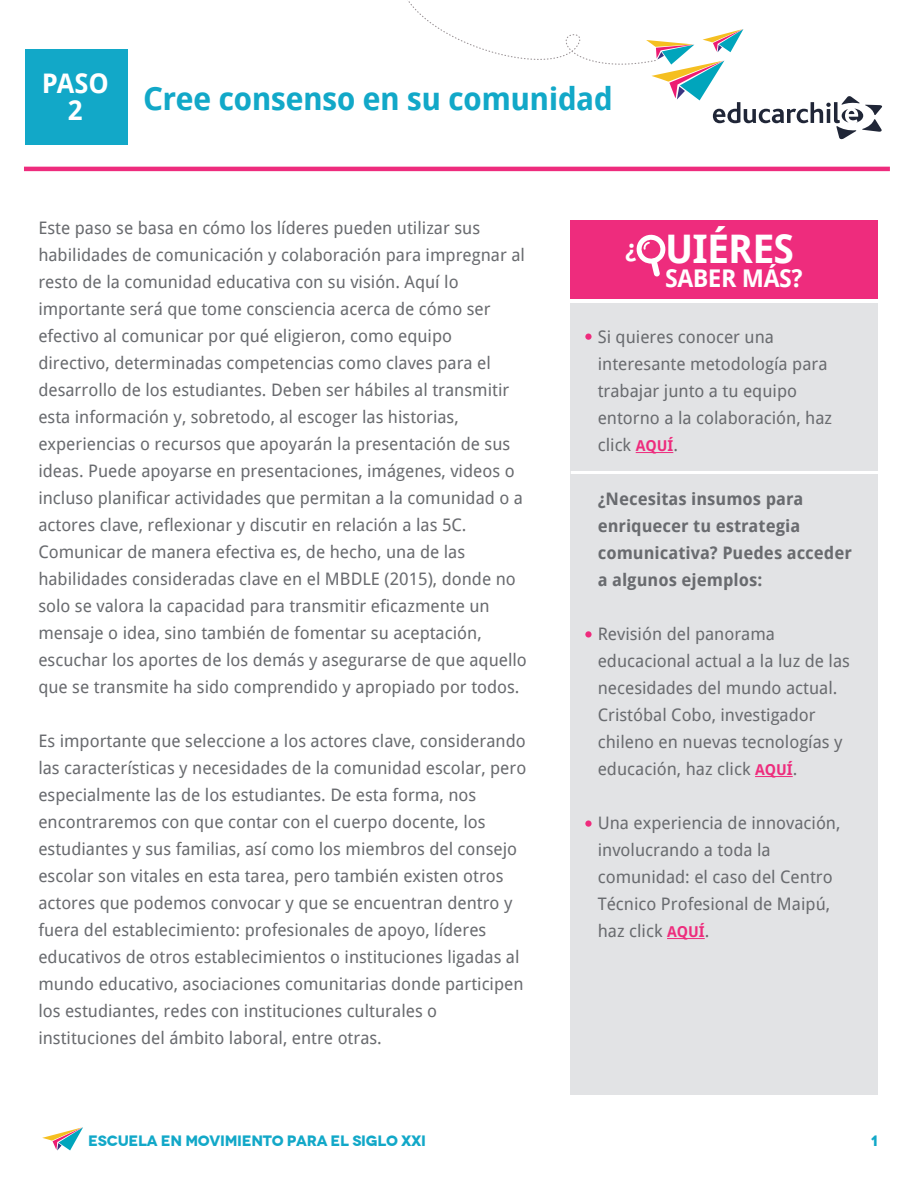
<style>
.page{position:relative;width:918px;height:1188px;background:#fff}
.page>*{position:absolute;margin:0;border:0;box-sizing:border-box;transform-origin:0 0}
.t1{font:700 39.45px "Droid Sans";letter-spacing:-.02em;color:#fff}
.t2{font:700 31.5px "Droid Sans";letter-spacing:-.02em;color:#12a8c8}
.t3{font:700 27px/27px "Droid Sans";color:#fff;text-align:center}
.t4{font:700 24.45px "Droid Sans";letter-spacing:-.02em;color:#fff}
.t5{font:17.25px/27px "Droid Sans";color:#696b6f}
.t6{font:700 17.25px/27px "Droid Sans";color:#696b6f}
.t7{font:700 15px "Novecentowide";letter-spacing:-.02em;color:#12a8c8}
.s1{font-weight:700;font-size:15px;color:#ee2c7d}
</style>
<div class="page">
<svg style="left:42px;top:1127px;width:41px;height:24px"></svg>
<div style="left:25px;top:49px;width:102px;height:96px;background:#12a8c8"></div>
<hr style="left:24px;top:167px;width:866px;height:4px;background:#ee2c7d">
<svg style="left:408px;top:1px;width:475px;height:139px"></svg>
<div style="left:571px;top:304px;width:307px;height:791px;background:#e2e3e5"></div>
<hr style="left:636px;top:452px;width:37px;height:1px;background:#ee2c7d">
<hr style="left:755px;top:776px;width:38px;height:1px;background:#ee2c7d">
<hr style="left:667px;top:938px;width:38px;height:1px;background:#ee2c7d">
<div style="left:571px;top:221px;width:307px;height:78px;background:#ee2c7d"></div>
<svg style="left:636px;top:234px;width:30px;height:43px"></svg>
<div style="left:585px;top:334px;width:7px;height:6px;background:#ee2c7d;border-radius:50%"></div>
<svg style="left:585px;top:631px;width:7px;height:7px"></svg>
<svg style="left:585px;top:820px;width:7px;height:7px"></svg>
<hr style="left:571px;top:471px;width:307px;height:3px;background:#fff">
<h3 class="t3" style="left:42px;top:70px;width:69px">PASO<br>2</h3>
<h2 class="t2" style="left:143px;top:81px;width:471px">Cree consenso en su comunidad</h2>
<p class="t5" style="left:38px;top:214px;width:490px">Este paso se basa en cómo los líderes pueden utilizar sus habilidades de comunicación y colaboración para impregnar al resto de la comunidad educativa con su visión. Aquí lo importante será que tome consciencia acerca de cómo ser efectivo al comunicar por qué eligieron, como equipo directivo, determinadas competencias como claves para el desarrollo de los estudiantes. Deben ser hábiles al transmitir esta información y, sobretodo, al escoger las historias, experiencias o recursos que apoyarán la presentación de sus ideas. Puede apoyarse en presentaciones, imágenes, videos o incluso planificar actividades que permitan a la comunidad o a actores clave, reflexionar y discutir en relación a las 5C.<br>Comunicar de manera efectiva es, de hecho, una de las habilidades consideradas clave en el MBDLE (2015), donde no solo se valora la capacidad para transmitir eficazmente un mensaje o idea, sino también de fomentar su aceptación, escuchar los aportes de los demás y asegurarse de que aquello que se transmite ha sido comprendido y apropiado por todos.</p>
<p class="t5" style="left:38px;top:727px;width:490px">Es importante que seleccione a los actores clave, considerando las características y necesidades de la comunidad escolar, pero especialmente las de los estudiantes. De esta forma, nos encontraremos con que contar con el cuerpo docente, los estudiantes y sus familias, así como los miembros del consejo escolar son vitales en esta tarea, pero también existen otros actores que podemos convocar y que se encuentran dentro y fuera del establecimiento: profesionales de apoyo, líderes educativos de otros establecimientos o instituciones ligadas al mundo educativo, asociaciones comunitarias donde participen los estudiantes, redes con instituciones culturales o instituciones del ámbito laboral, entre otras.</p>
<h3 class="t4" style="left:625px;top:234px;width:13px">¿</h3>
<h1 class="t1" style="left:665px;top:227px;width:131px">UIÉRES</h1>
<h3 class="t4" style="left:665px;top:264px;width:139px">SABER MÁS?</h3>
<p class="t5" style="left:598px;top:324px;width:236px">Si quieres conocer una interesante metodología para trabajar junto a tu equipo entorno a la colaboración, haz click <span class="s1">AQUÍ</span>.</p>
<p class="t6" style="left:598px;top:486px;width:256px">¿Necesitas insumos para enriquecer tu estrategia comunicativa? Puedes acceder a algunos ejemplos:</p>
<p class="t5" style="left:598px;top:621px;width:254px">Revisión del panorama educacional actual a la luz de las necesidades del mundo actual.<br>Cristóbal Cobo, investigador chileno en nuevas tecnologías y educación, haz click <span class="s1">AQUÍ</span>.</p>
<p class="t5" style="left:598px;top:810px;width:244px">Una experiencia de innovación, involucrando a toda la comunidad: el caso del Centro<br>Técnico Profesional de Maipú, haz click <span class="s1">AQUÍ</span>.</p>
<p class="t7" style="left:88px;top:1131px;width:339px">ESCUELA EN MOVIMIENTO PARA EL SIGLO XXI</p>
<p class="t7" style="left:871px;top:1131px;width:9px">1</p>
</div>
